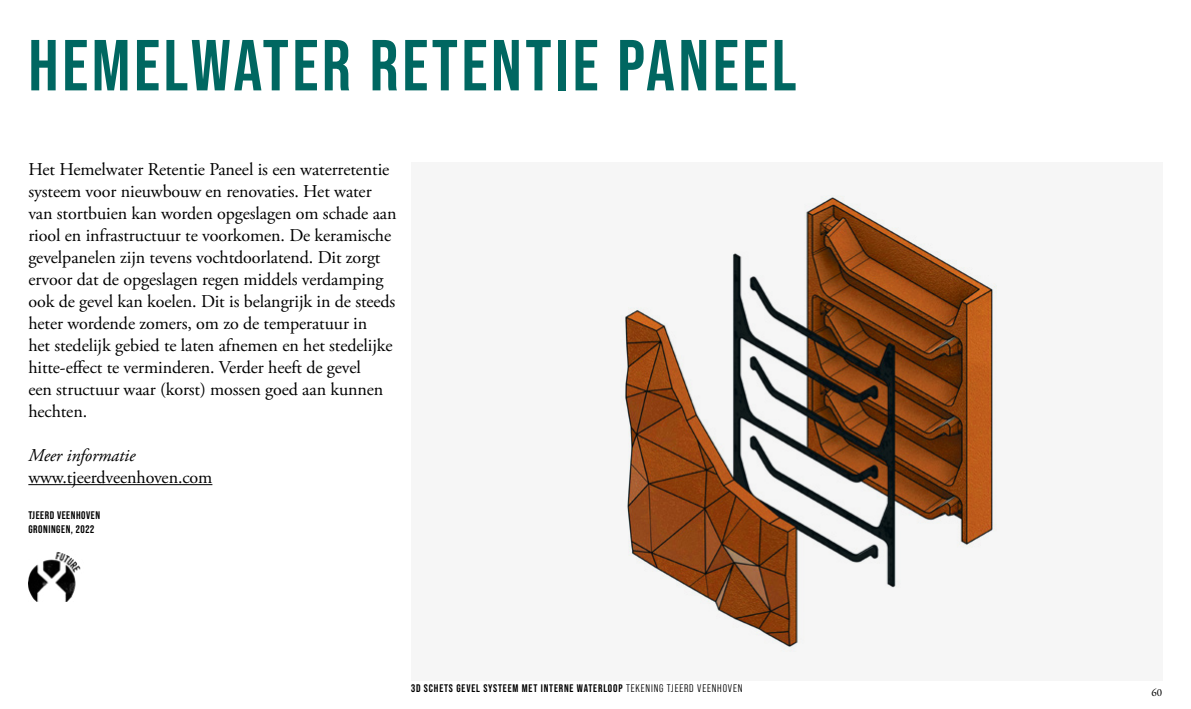
<style>
.page{position:relative;width:1191px;height:709px;background:#fff}
.page>*{position:absolute;margin:0;border:0;box-sizing:border-box;transform-origin:0 0}
.t1{font:700 72px "Bebas Neue Pro";letter-spacing:.05em;color:#006761}
.t2{font:18px/22px "Adobe Garamond Pro";letter-spacing:-.005em;color:#000}
.t3{font:italic 18px "Adobe Garamond Pro";letter-spacing:-.005em;color:#000}
.t4{font:700 11px "Bebas Neue Pro";letter-spacing:.07em;color:#000}
.t5{font:700 11px/14px "Bebas Neue Pro";letter-spacing:.05em;color:#000}
.t6{font:11px "Garamond Premr Pro";color:#000}
.s1{font-family:"Bebas Neue Pro Middle";font-weight:400}
</style>
<div class="page">
<svg style="left:620px;top:195px;width:377px;height:457px"></svg>
<hr style="left:28px;top:484px;width:184px;height:1px;background:#000">
<img style="left:29px;top:552px;width:52px;height:49px">
<h1 class="t1" style="left:28px;top:24px;width:769px">HEMELWATER RETENTIE PANEEL</h1>
<p class="t2" style="left:28px;top:159px;width:370px">Het Hemelwater Retentie Paneel is een waterretentie systeem voor nieuwbouw en renovaties. Het water van stortbuien kan worden opgeslagen om schade aan riool en infrastructuur te voorkomen. De keramische gevelpanelen zijn tevens vochtdoorlatend. Dit zorgt ervoor dat de opgeslagen regen middels verdamping ook de gevel kan koelen. Dit is belangrijk in de steeds heter wordende zomers, om zo de temperatuur in<br>het stedelijk gebied te laten afnemen en het stedelijke hitte-effect te verminderen. Verder heeft de gevel<br>een structuur waar (korst) mossen goed aan kunnen hechten.</p>
<p class="t3" style="left:28px;top:444px;width:109px">Meer informatie</p>
<p class="t2" style="left:28px;top:467px;width:185px">www.tjeerdveenhoven.com</p>
<p class="t5" style="left:28px;top:508px;width:73px">TJEERD VEENHOVEN<br>GRONINGEN, 2022</p>
<p class="t4" style="left:411px;top:681px;width:333px">3D SCHETS GEVEL SYSTEEM MET INTERNE WATERLOOP <span class="s1">TEKENING TJEERD VEENHOVEN</span></p>
<p class="t6" style="left:1151px;top:686px;width:12px">60</p>
</div>
